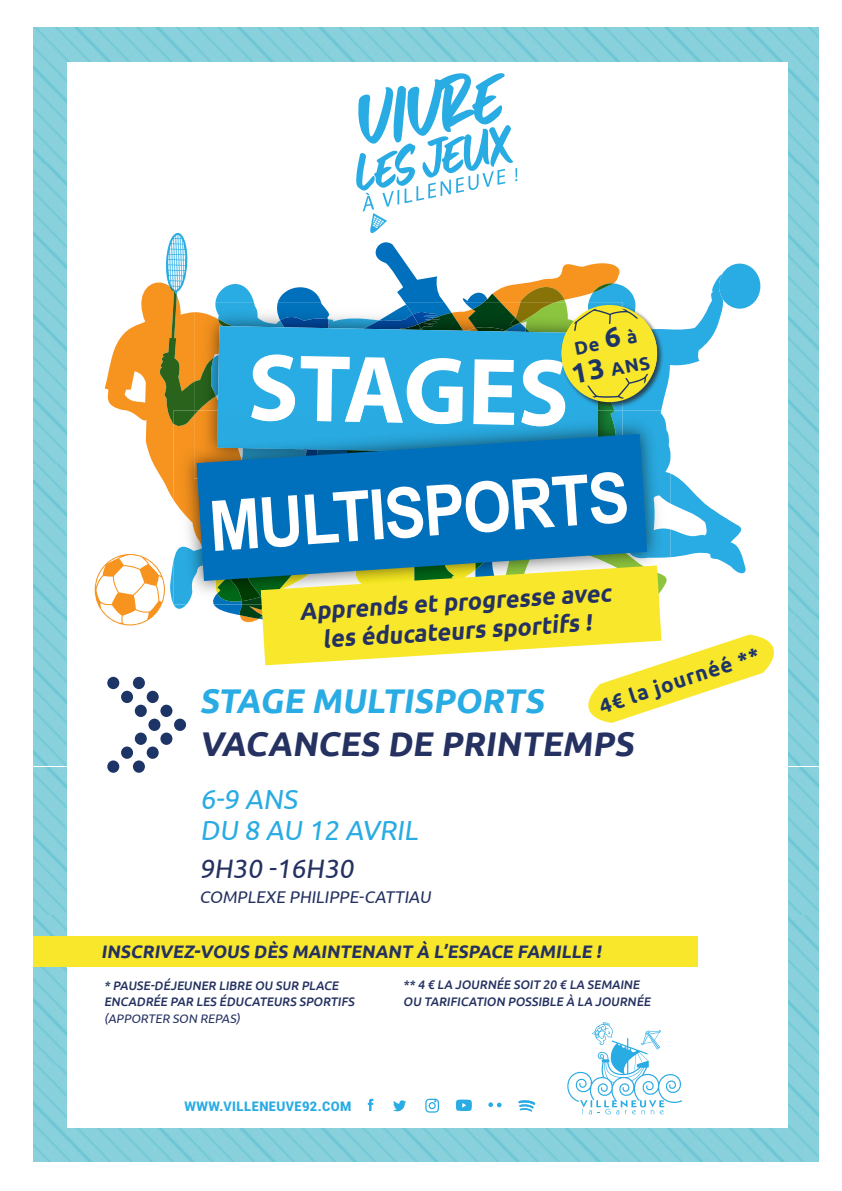
<style>
.page{position:relative;width:842px;height:1191px;background:#fff}
.page>*{position:absolute;margin:0;border:0;box-sizing:border-box;transform-origin:0 0}
.t1{font:700 69.8px "Arial";color:#fff;scale:.89 1}
.t2{font:700 34.2px/43.2px "Ubuntu";color:#243161}
.t3{font:27.6px/31.4px "Ubuntu";color:#29abe3}
.t4{font:26.6px "Ubuntu";color:#243161}
.t5{font:700 24px/28.8px "Ubuntu";color:#243161;text-align:center}
.t6{font:700 20.6px "Ubuntu";color:#1d3566}
.t7{font:700 18.4px/28.2px "Ubuntu";color:#1d3566;text-align:center}
.t8{font:700 18px "Ubuntu";color:#243161}
.t9{font:17px "Ubuntu";color:#243161}
.t10{font:900 13.2px "Roboto";letter-spacing:.03em;color:#29abe3}
.t11{font:500 12.4px/16.4px "Ubuntu";color:#243161}
.s1{font-size:27.8px}
.s2{color:#29abe3}
.s3{font-weight:400}
</style>
<div class="page">
<img style="left:34px;top:27px;width:784px;height:738px">
<img style="left:34px;top:767px;width:784px;height:148px">
<img style="left:34px;top:915px;width:784px;height:246px">
<div style="left:67px;top:62px;width:721px;height:1065px;background:#fff"></div>
<svg style="left:518px;top:1100px;width:17px;height:11px"></svg>
<svg style="left:368px;top:1098px;width:5px;height:13px"></svg>
<svg style="left:393px;top:1100px;width:13px;height:11px"></svg>
<svg style="left:456px;top:1099px;width:16px;height:12px"></svg>
<svg style="left:488px;top:1102px;width:14px;height:5px"></svg>
<svg style="left:425px;top:1098px;width:14px;height:14px"></svg>
<svg style="left:567px;top:1022px;width:115px;height:92px"></svg>
<svg style="left:356px;top:73px;width:161px;height:138px"></svg>
<svg style="left:95px;top:282px;width:71px;height:343px"></svg>
<svg style="left:166px;top:213px;width:221px;height:396px"></svg>
<svg style="left:159px;top:286px;width:35px;height:138px;background:#b38f36"></svg>
<img style="left:194px;top:312px;width:20px;height:7px">
<img style="left:194px;top:319px;width:20px;height:91px">
<img style="left:173px;top:531px;width:23px;height:16px">
<img style="left:173px;top:547px;width:41px;height:57px">
<img style="left:173px;top:410px;width:23px;height:121px">
<img style="left:194px;top:410px;width:20px;height:68px">
<svg style="left:196px;top:434px;width:18px;height:147px;background:#487a8f"></svg>
<div style="left:34px;top:936px;width:664px;height:30px;background:#f8e72a"></div>
<svg style="left:214px;top:242px;width:560px;height:481px"></svg>
<div style="left:133px;top:760px;width:12px;height:12px;background:#1d3566;border-radius:50%"></div>
<div style="left:133px;top:677px;width:12px;height:12px;background:#1d3566;border-radius:50%"></div>
<div style="left:160px;top:704px;width:12px;height:13px;background:#1d3566;border-radius:50%"></div>
<div style="left:160px;top:732px;width:12px;height:13px;background:#1d3566;border-radius:50%"></div>
<div style="left:147px;top:746px;width:12px;height:13px;background:#1d3566;border-radius:50%"></div>
<div style="left:147px;top:690px;width:12px;height:13px;background:#1d3566;border-radius:50%"></div>
<div style="left:174px;top:718px;width:12px;height:13px;background:#1d3566;border-radius:50%"></div>
<div style="left:107px;top:760px;width:12px;height:12px;background:#1d3566;border-radius:50%"></div>
<div style="left:107px;top:677px;width:12px;height:12px;background:#1d3566;border-radius:50%"></div>
<div style="left:135px;top:704px;width:12px;height:13px;background:#1d3566;border-radius:50%"></div>
<div style="left:135px;top:732px;width:12px;height:13px;background:#1d3566;border-radius:50%"></div>
<div style="left:121px;top:746px;width:12px;height:13px;background:#1d3566;border-radius:50%"></div>
<div style="left:121px;top:690px;width:12px;height:13px;background:#1d3566;border-radius:50%"></div>
<div style="left:148px;top:718px;width:12px;height:13px;background:#1d3566;border-radius:50%"></div>
<p class="t7" style="left:564px;top:335px;width:80px;rotate:-11deg">De <span class="s1">6</span> à<br><span class="s1">13</span> ANS</p>
<p class="t1" style="left:206px;top:481px;width:474px;rotate:-4deg">MULTISPORTS</p>
<p class="t5" style="left:299px;top:598px;width:314px;rotate:-4deg">Apprends et progresse avec les éducateurs sportifs !</p>
<p class="t6" style="left:596px;top:694px;width:169px;rotate:-18deg">4€ la journéé **</p>
<p class="t2" style="left:199px;top:678px;width:441px"><span class="s2">STAGE MULTISPORTS<br></span>VACANCES DE PRINTEMPS</p>
<p class="t3" style="left:200px;top:782px;width:224px">6-9 ANS<br>DU 8 AU 12 AVRIL</p>
<p class="t4" style="left:199px;top:852px;width:160px">9H30 -16H30</p>
<p class="t9" style="left:199px;top:886px;width:236px">COMPLEXE PHILIPPE-CATTIAU</p>
<p class="t8" style="left:101px;top:940px;width:504px">INSCRIVEZ-VOUS DÈS MAINTENANT À L’ESPACE FAMILLE !</p>
<p class="t11" style="left:104px;top:976px;width:254px">* PAUSE-DÉJEUNER LIBRE OU SUR PLACE<br>ENCADRÉE PAR LES ÉDUCATEURS SPORTIFS <span class="s3">(APPORTER SON REPAS)</span></p>
<p class="t11" style="left:403px;top:976px;width:251px">** 4 € LA JOURNÉE SOIT 20 € LA SEMAINE<br>OU TARIFICATION POSSIBLE À LA JOURNÉE</p>
<p class="t10" style="left:185px;top:1096px;width:168px">WWW.VILLENEUVE92.COM</p>
</div>
